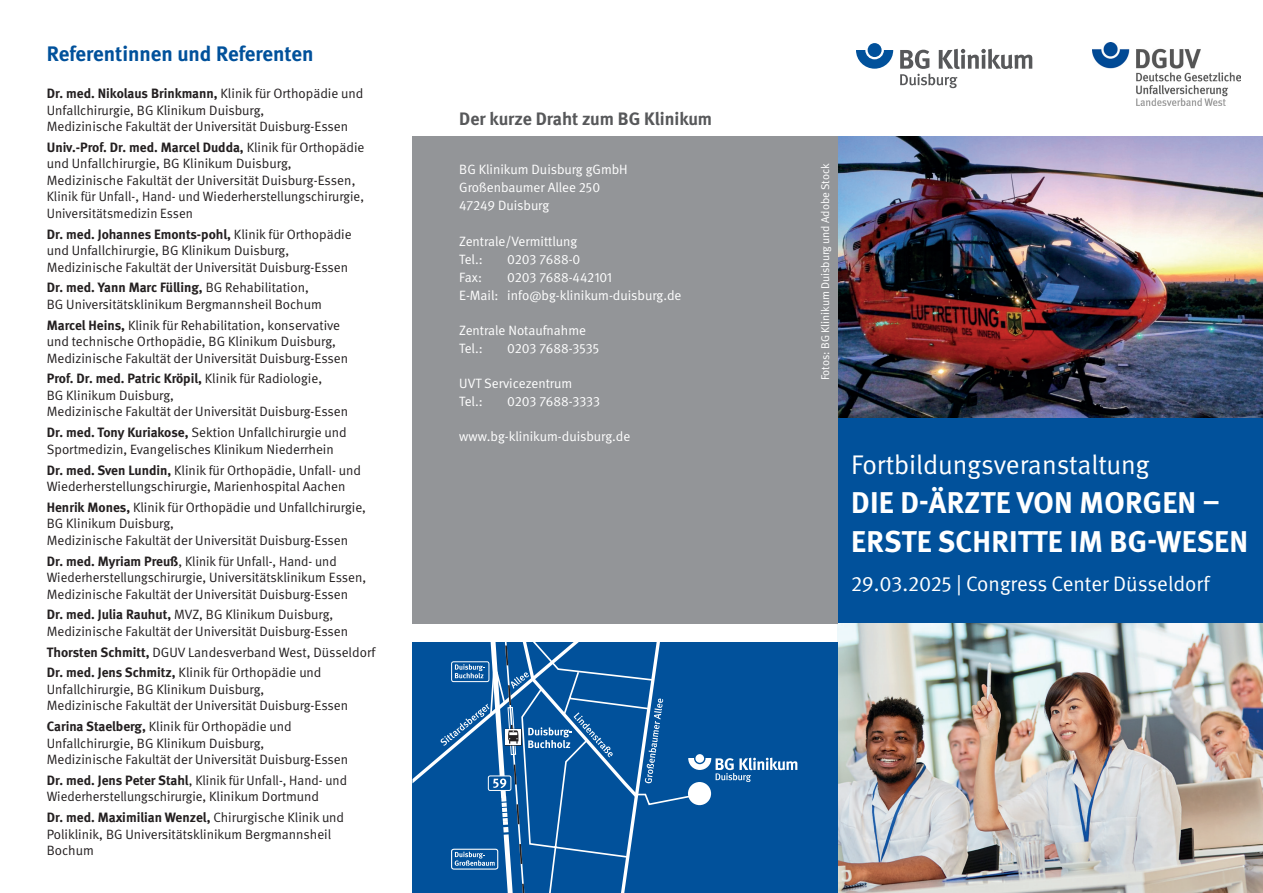
<style>
.page{position:relative;width:1263px;height:893px;background:#fff}
.page>*{position:absolute;margin:0;border:0;box-sizing:border-box;transform-origin:0 0}
.Titel_Headline{font:700 30px/39px "DGUV Meta";letter-spacing:.01em;color:#fff}
.Titel_Headline-2{font:27px "DGUV Meta";color:#fff}
.Titel_Headline-3{font:21px "DGUV Meta";color:#fff}
.t1{font:700 21px "DGUV Meta";color:#01519b}
.Rückseite_Headline{font:700 18px "DGUV Meta";letter-spacing:-.005em;color:#57585a}
.Referenten{font:13.5px/16.5px "DGUV Meta";color:#231f20}
.Rückseite_Adresse{font:13.5px/18px "DGUV Meta";color:#fff}
.Headline{font:11.25px "DGUV Meta";color:#fff}
.s1{font-weight:700}
</style>
<div class="page">
<div style="left:838px;top:418px;width:425px;height:206px;background:#01519b"></div>
<img style="left:838px;top:136px;width:425px;height:282px">
<img style="left:838px;top:624px;width:425px;height:269px">
<img style="left:1092px;top:43px;width:148px;height:62px">
<div style="left:868px;top:43px;width:13px;height:14px;background:#01519b;border-radius:50%"></div>
<svg style="left:856px;top:50px;width:37px;height:19px"></svg>
<svg style="left:900px;top:49px;width:132px;height:39px"></svg>
<div style="left:412px;top:643px;width:426px;height:250px;background:#01519b"></div>
<div style="left:412px;top:136px;width:426px;height:488px;background:#939598"></div>
<svg style="left:412px;top:642px;width:385px;height:251px"></svg>
<p class="t1" style="left:47px;top:41px;width:268px">Referentinnen und Referenten</p>
<p class="Referenten" style="left:47px;top:86px;width:318px"><span class="s1">Dr. med. Nikolaus Brinkmann,</span> Klinik für Orthopädie und<br>Unfallchirurgie, BG Klinikum Duisburg,<br>Medizinische Fakultät der Universität Duisburg-Essen</p>
<p class="Referenten" style="left:47px;top:139px;width:319px"><span class="s1">Univ.-Prof. Dr. med. Marcel Dudda,</span> Klinik für Orthopädie und Unfallchirurgie, BG Klinikum Duisburg, Medizinische Fakultät der Universität Duisburg-Essen, Klinik für Unfall-, Hand- und Wiederherstellungschirurgie, Universitätsmedizin Essen</p>
<p class="Referenten" style="left:47px;top:226px;width:306px"><span class="s1">Dr. med. Johannes Emonts-pohl,</span> Klinik für Orthopädie und Unfallchirurgie, BG Klinikum Duisburg,<br>Medizinische Fakultät der Universität Duisburg-Essen</p>
<p class="Referenten" style="left:47px;top:280px;width:277px"><span class="s1">Dr. med. Yann Marc Fülling,</span> BG Rehabilitation,<br>BG Universitätsklinikum Bergmannsheil Bochum</p>
<p class="Referenten" style="left:47px;top:317px;width:303px"><span class="s1">Marcel Heins,</span> Klinik für Rehabilitation, konservative und technische Orthopädie, BG Klinikum Duisburg,<br>Medizinische Fakultät der Universität Duisburg-Essen</p>
<p class="Referenten" style="left:47px;top:371px;width:303px"><span class="s1">Prof. Dr. med. Patric Kröpil,</span> Klinik für Radiologie,<br>BG Klinikum Duisburg,<br>Medizinische Fakultät der Universität Duisburg-Essen</p>
<p class="Referenten" style="left:47px;top:425px;width:301px"><span class="s1">Dr. med. Tony Kuriakose,</span> Sektion Unfallchirurgie und<br>Sportmedizin, Evangelisches Klinikum Niederrhein</p>
<p class="Referenten" style="left:47px;top:462px;width:316px"><span class="s1">Dr. med. Sven Lundin,</span> Klinik für Orthopädie, Unfall- und<br>Wiederherstellungschirurgie, Marienhospital Aachen</p>
<p class="Referenten" style="left:47px;top:499px;width:321px"><span class="s1">Henrik Mones,</span> Klinik für Orthopädie und Unfallchirurgie,<br>BG Klinikum Duisburg,<br>Medizinische Fakultät der Universität Duisburg-Essen</p>
<p class="Referenten" style="left:47px;top:553px;width:321px"><span class="s1">Dr. med. Myriam Preuß</span>, Klinik für Unfall-, Hand- und<br>Wiederherstellungschirurgie, Universitätsklinikum Essen,<br>Medizinische Fakultät der Universität Duisburg-Essen</p>
<p class="Referenten" style="left:47px;top:607px;width:303px"><span class="s1">Dr. med. Julia Rauhut,</span> MVZ, BG Klinikum Duisburg,<br>Medizinische Fakultät der Universität Duisburg-Essen</p>
<p class="Referenten" style="left:47px;top:644px;width:330px"><span class="s1">Thorsten Schmitt,</span> DGUV Landesverband West, Düsseldorf</p>
<p class="Referenten" style="left:47px;top:665px;width:303px"><span class="s1">Dr. med. Jens Schmitz,</span> Klinik für Orthopädie und<br>Unfallchirurgie, BG Klinikum Duisburg,<br>Medizinische Fakultät der Universität Duisburg-Essen</p>
<p class="Referenten" style="left:47px;top:718px;width:303px"><span class="s1">Carina Staelberg,</span> Klinik für Orthopädie und<br>Unfallchirurgie, BG Klinikum Duisburg,<br>Medizinische Fakultät der Universität Duisburg-Essen</p>
<p class="Referenten" style="left:47px;top:772px;width:302px"><span class="s1">Dr. med. Jens Peter Stahl</span>, Klinik für Unfall-, Hand- und<br>Wiederherstellungschirurgie, Klinikum Dortmund</p>
<p class="Referenten" style="left:47px;top:809px;width:299px"><span class="s1">Dr. med. Maximilian Wenzel,</span> Chirurgische Klinik und<br>Poliklinik, BG Universitätsklinikum Bergmannsheil<br>Bochum</p>
<p class="Rückseite_Headline" style="left:459px;top:108px;width:254px">Der kurze Draht zum BG Klinikum</p>
<p class="Rückseite_Adresse" style="left:459px;top:160px;width:170px">BG Klinikum Duisburg gGmbH<br>Großenbaumer Allee 250<br>47249 Duisburg</p>
<p class="Rückseite_Adresse" style="left:459px;top:232px;width:120px">Zentrale/Vermittlung<br>Tel.:</p>
<p class="Rückseite_Adresse" style="left:507px;top:250px;width:75px">0203 7688-0</p>
<p class="Rückseite_Adresse" style="left:459px;top:268px;width:224px;text-indent:48px">0203 7688-442101<br>E-Mail: info@bg-klinikum-duisburg.de</p>
<p class="Rückseite_Adresse" style="left:459px;top:321px;width:128px">Zentrale Notaufnahme<br>Tel.:</p>
<p class="Rückseite_Adresse" style="left:459px;top:268px;width:24px">Fax:</p>
<p class="Rückseite_Adresse" style="left:507px;top:339px;width:93px">0203 7688-3535</p>
<p class="Rückseite_Adresse" style="left:459px;top:374px;width:114px">UVT Servicezentrum<br>Tel.:</p>
<p class="Rückseite_Adresse" style="left:507px;top:392px;width:94px">0203 7688-3333</p>
<p class="Rückseite_Adresse" style="left:459px;top:427px;width:173px">www.bg-klinikum-duisburg.de</p>
<p class="Headline" style="left:819px;top:380px;width:219px;rotate:-90deg">Fotos: BG Klinikum Duisburg und Adobe Stock</p>
<p class="Titel_Headline-2" style="left:851px;top:449px;width:300px">Fortbildungsveranstaltung</p>
<p class="Titel_Headline" style="left:851px;top:484px;width:398px">DIE D-ÄRZTE VON MORGEN –<br>ERSTE SCHRITTE IM BG-WESEN</p>
<p class="Titel_Headline-3" style="left:851px;top:571px;width:360px">29.03.2025 | Congress Center Düsseldorf</p>
</div>
